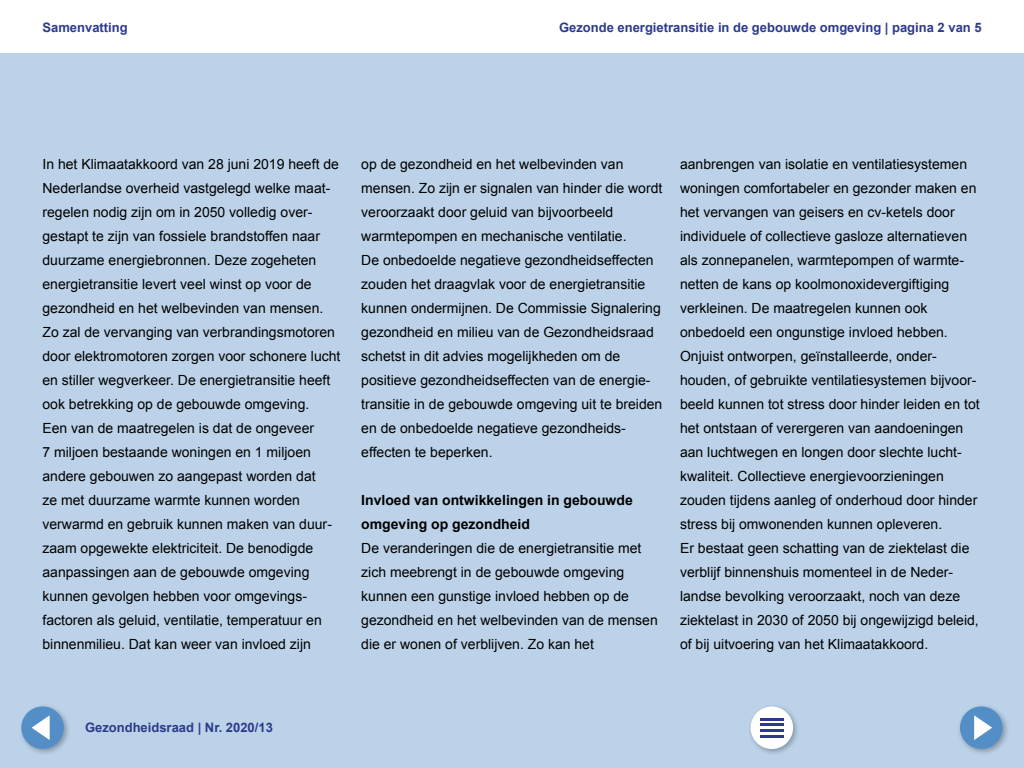
<style>
.page{position:relative;width:1024px;height:768px;background:#fff}
.page>*{position:absolute;margin:0;border:0;box-sizing:border-box;transform-origin:0 0}
.Plat_z_ruimte{font:14px/24px "Arial";color:#000}
.Kop_z_nr_vet{font:700 14px/24px "Arial";color:#000}
.t1{font:700 13px "Arial";color:#2d3a8c}
</style>
<div class="page">
<div style="left:0;top:54px;width:1024px;height:714px;background:#bbd2e8"></div>
<div style="left:18px;top:703px;width:53px;height:53px;background:#000;opacity:.3"></div>
<div style="left:21px;top:706px;width:43px;height:43px;background:#548ec6;border-radius:50%"></div>
<svg style="left:32px;top:715px;width:18px;height:25px"></svg>
<div style="left:747px;top:703px;width:53px;height:53px;background:#000;opacity:.3"></div>
<div style="left:751px;top:707px;width:42px;height:42px;background:#fff;border-radius:50%"></div>
<hr style="left:760px;top:718px;width:24px;height:2px;background:#2d3a8c">
<hr style="left:760px;top:724px;width:24px;height:2px;background:#2d3a8c">
<hr style="left:760px;top:730px;width:24px;height:2px;background:#2d3a8c">
<hr style="left:760px;top:735px;width:24px;height:2px;background:#2d3a8c">
<div style="left:957px;top:703px;width:53px;height:53px;background:#000;opacity:.3"></div>
<div style="left:960px;top:706px;width:43px;height:43px;background:#548ec6;border-radius:50%"></div>
<svg style="left:974px;top:715px;width:18px;height:25px"></svg>
<p class="t1" style="left:43px;top:19px;width:87px">Samenvatting</p>
<p class="t1" style="left:559px;top:19px;width:424px">Gezonde energietransitie in de gebouwde omgeving | pagina 2 van 5</p>
<p class="Plat_z_ruimte" style="left:43px;top:152px;width:300px">In het Klimaatakkoord van 28 juni 2019 heeft de Nederlandse overheid vastgelegd welke maat&shy;regelen nodig zijn om in 2050 volledig over&shy;gestapt te zijn van fossiele brandstoffen naar duurzame energiebronnen. Deze zogeheten energietransitie levert veel winst op voor de gezondheid en het welbevinden van mensen.<br>Zo zal de vervanging van verbrandingsmotoren door elektromotoren zorgen voor schonere lucht en stiller wegverkeer. De energietransitie heeft ook betrekking op de gebouwde omgeving.<br>Een van de maatregelen is dat de ongeveer<br>7 miljoen bestaande woningen en 1 miljoen andere gebouwen zo aangepast worden dat<br>ze met duurzame warmte kunnen worden verwarmd en gebruik kunnen maken van duur&shy;zaam opgewekte elektriciteit. De benodigde aanpassingen aan de gebouwde omgeving kunnen gevolgen hebben voor omgevings&shy;factoren als geluid, ventilatie, temperatuur en binnenmilieu. Dat kan weer van invloed zijn</p>
<p class="Plat_z_ruimte" style="left:361px;top:152px;width:303px">op de gezondheid en het welbevinden van mensen. Zo zijn er signalen van hinder die wordt veroorzaakt door geluid van bijvoorbeeld warmtepompen en mechanische ventilatie.<br>De onbedoelde negatieve gezondheidseffecten zouden het draagvlak voor de energietransitie kunnen ondermijnen. De Commissie Signalering gezondheid en milieu van de Gezondheidsraad schetst in dit advies mogelijkheden om de positieve gezondheidseffecten van de energie&shy;transitie in de gebouwde omgeving uit te breiden en de onbedoelde negatieve gezondheids&shy;effecten te beperken.</p>
<h3 class="Kop_z_nr_vet" style="left:361px;top:489px;width:273px">Invloed van ontwikkelingen in gebouwde omgeving op gezondheid</h3>
<p class="Plat_z_ruimte" style="left:361px;top:536px;width:298px">De veranderingen die de energietransitie met zich meebrengt in de gebouwde omgeving kunnen een gunstige invloed hebben op de gezondheid en het welbevinden van de mensen die er wonen of verblijven. Zo kan het</p>
<p class="Plat_z_ruimte" style="left:680px;top:152px;width:301px">aanbrengen van isolatie en ventilatiesystemen woningen comfortabeler en gezonder maken en het vervangen van geisers en cv-ketels door individuele of collectieve gasloze alternatieven als zonnepanelen, warmtepompen of warmte&shy;netten de kans op koolmonoxidevergiftiging verkleinen. De maatregelen kunnen ook onbedoeld een ongunstige invloed hebben.<br>Onjuist ontworpen, geïnstalleerde, onder&shy;houden, of gebruikte ventilatiesystemen bijvoor&shy;beeld kunnen tot stress door hinder leiden en tot het ontstaan of verergeren van aandoeningen aan luchtwegen en longen door slechte lucht&shy;kwaliteit. Collectieve energievoorzieningen zouden tijdens aanleg of onderhoud door hinder stress bij omwonenden kunnen opleveren.</p>
<p class="Plat_z_ruimte" style="left:680px;top:536px;width:300px">Er bestaat geen schatting van de ziektelast die verblijf binnenshuis momenteel in de Neder&shy;landse bevolking veroorzaakt, noch van deze ziektelast in 2030 of 2050 bij ongewijzigd beleid, of bij uitvoering van het Klimaatakkoord.</p>
<p class="t1" style="left:85px;top:719px;width:189px">Gezondheidsraad | Nr. 2020/13</p>
</div>
